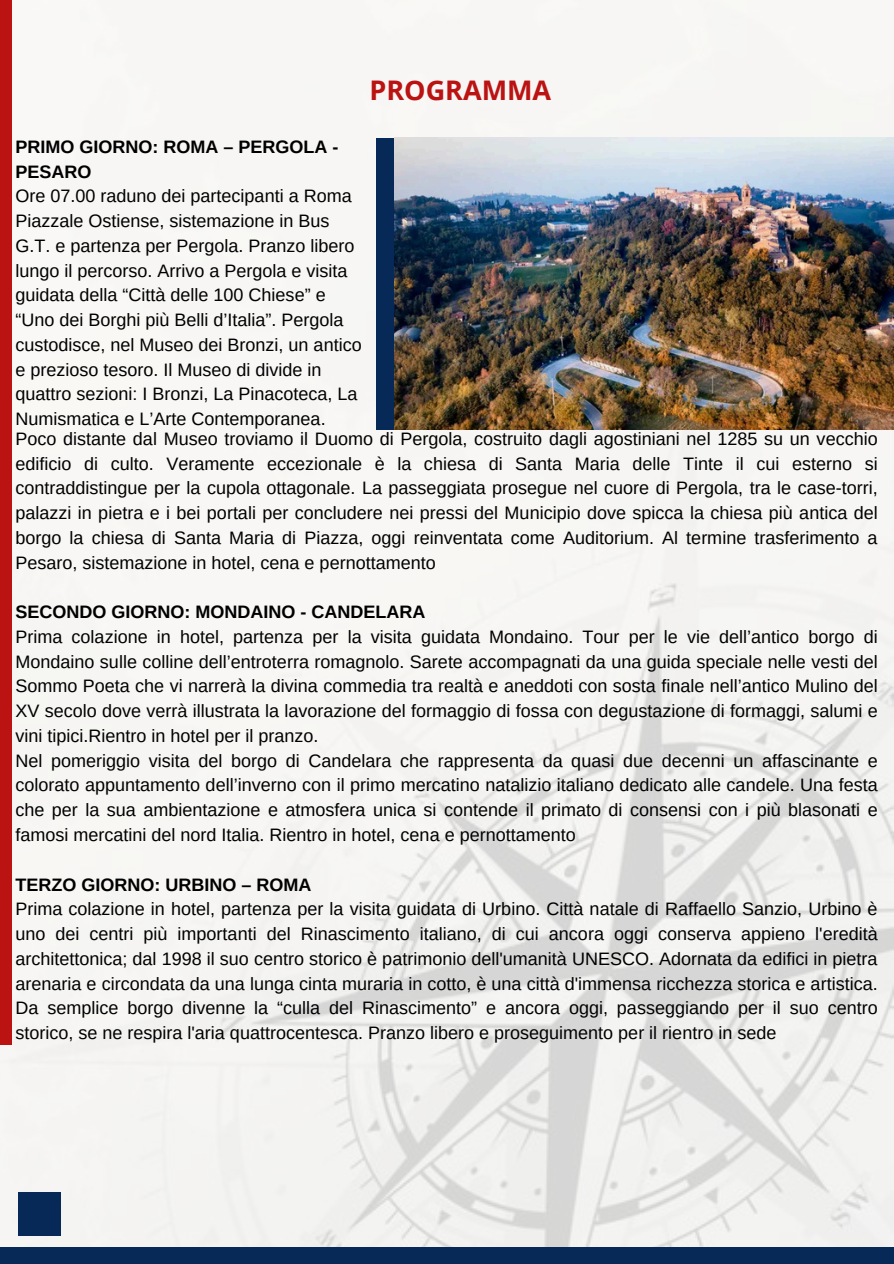
<style>
.page{position:relative;width:894px;height:1264px;background:#fff}
.page>*{position:absolute;margin:0;border:0;box-sizing:border-box;transform-origin:0 0}
.t1{font:700 27px "Open Sans";color:#bb1212}
.t2{font:18px/24.8px "Arimo";color:#000}
.t3{font:700 18px/24.8px "Arimo";color:#000}
</style>
<div class="page">
<img style="left:0;top:0;width:892px;height:1247px">
<div style="left:0;top:0;width:11px;height:1044px;background:#bb1212"></div>
<div style="left:19px;top:1191px;width:42px;height:44px;background:#072957"></div>
<div style="left:0;top:1247px;width:893px;height:16px;background:#072957"></div>
<div style="left:375px;top:138px;width:57px;height:291px;background:#072957"></div>
<img style="left:395px;top:138px;width:498px;height:291px">
<p class="t1" style="left:369px;top:71px;width:183px">PROGRAMMA</p>
<p class="t3" style="left:15px;top:134px;width:324px">PRIMO GIORNO: ROMA – PERGOLA -<br>PESARO</p>
<p class="t2" style="left:15px;top:184px;width:347px">Ore 07.00 raduno dei partecipanti a Roma Piazzale Ostiense, sistemazione in Bus G.T. e partenza per Pergola. Pranzo libero lungo il percorso. Arrivo a Pergola e visita guidata della “Città delle 100 Chiese” e “Uno dei Borghi più Belli d’Italia”. Pergola custodisce, nel Museo dei Bronzi, un antico e prezioso tesoro. Il Museo di divide in quattro sezioni: I Bronzi, La Pinacoteca, La Numismatica e L’Arte Contemporanea.</p>
<p class="t2" style="left:15px;top:426px;width:863px;text-align:justify">Poco distante dal Museo troviamo il Duomo di Pergola, costruito dagli agostiniani nel 1285 su un vecchio edificio di culto. Veramente eccezionale è la chiesa di Santa Maria delle Tinte il cui esterno si contraddistingue per la cupola ottagonale. La passeggiata prosegue nel cuore di Pergola, tra le case-torri, palazzi in pietra e i bei portali per concludere nei pressi del Municipio dove spicca la chiesa più antica del borgo la chiesa di Santa Maria di Piazza, oggi reinventata come Auditorium. Al termine trasferimento a Pesaro, sistemazione in hotel, cena e pernottamento</p>
<p class="t3" style="left:15px;top:599px;width:411px">SECONDO GIORNO: MONDAINO - CANDELARA</p>
<p class="t2" style="left:15px;top:624px;width:863px">Prima colazione in hotel, partenza per la visita guidata Mondaino. Tour per le vie dell’antico borgo di Mondaino sulle colline dell’entroterra romagnolo. Sarete accompagnati da una guida speciale nelle vesti del Sommo Poeta che vi narrerà la divina commedia tra realtà e aneddoti con sosta finale nell’antico Mulino del XV secolo dove verrà illustrata la lavorazione del formaggio di fossa con degustazione di formaggi, salumi e vini tipici.Rientro in hotel per il pranzo.<br>Nel pomeriggio visita del borgo di Candelara che rappresenta da quasi due decenni un affascinante e colorato appuntamento dell’inverno con il primo mercatino natalizio italiano dedicato alle candele. Una festa che per la sua ambientazione e atmosfera unica si contende il primato di consensi con i più blasonati e famosi mercatini del nord Italia. Rientro in hotel, cena e pernottamento</p>
<p class="t3" style="left:15px;top:871px;width:297px">TERZO GIORNO: URBINO – ROMA</p>
<p class="t2" style="left:15px;top:896px;width:863px;text-align:justify">Prima colazione in hotel, partenza per la visita guidata di Urbino. Città natale di Raffaello Sanzio, Urbino è uno dei centri più importanti del Rinascimento italiano, di cui ancora oggi conserva appieno l'eredità architettonica; dal 1998 il suo centro storico è patrimonio dell'umanità UNESCO. Adornata da edifici in pietra arenaria e circondata da una lunga cinta muraria in cotto, è una città d'immensa ricchezza storica e artistica.<br>Da semplice borgo divenne la “culla del Rinascimento” e ancora oggi, passeggiando per il suo centro storico, se ne respira l'aria quattrocentesca. Pranzo libero e proseguimento per il rientro in sede</p>
</div>
